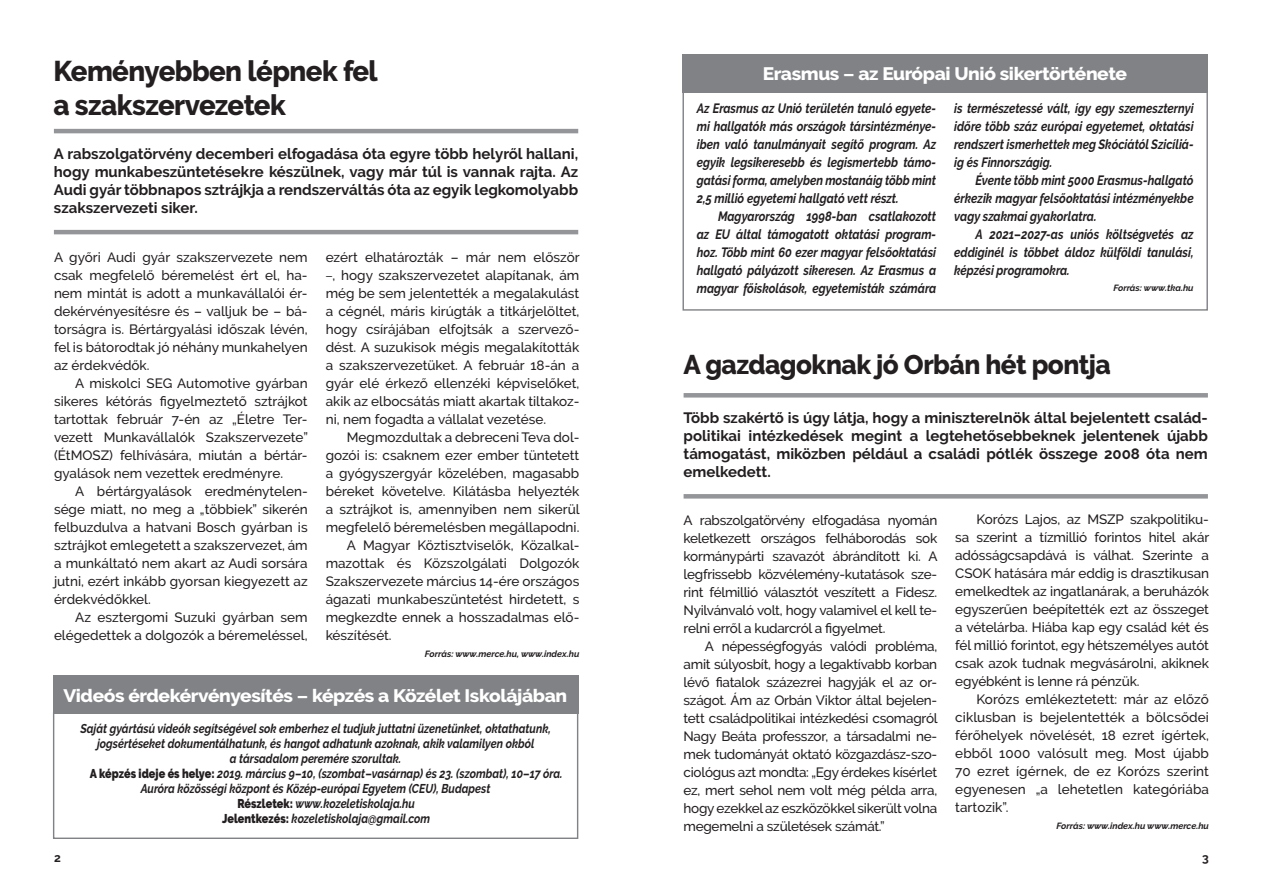
<style>
.page{position:relative;width:1263px;height:893px;background:#fff}
.page>*{position:absolute;margin:0;border:0;box-sizing:border-box;transform-origin:0 0}
.t1{font:800 28.5px/34.2px "Raleway";letter-spacing:-.02em;color:#231f20}
.t2{font:800 27px "Raleway";letter-spacing:-.02em;color:#231f20}
.t3{font:800 18px "Raleway";letter-spacing:-.02em;color:#fff;scale:1.06 1}
.t4{font:700 15px/18px "Raleway";color:#231f20;text-align:justify}
.t5{font:500 13.5px/18px "Raleway";color:#231f20;text-align:justify}
.t6{font:italic 700 13.5px/18px "Raleway";color:#231f20;text-align:justify;scale:.85 1}
.t7{font:italic 700 12.75px "Raleway";color:#231f20;scale:.85 1}
.t8{font:700 12px "Raleway";color:#231f20}
.t9{font:italic 700 9px "Raleway";color:#231f20}
.s1{font-family:"Myriad Pro";font-weight:400}
.s2{font-weight:700}
.s3{font-weight:900;font-style:normal}
.s4{font-style:normal}
</style>
<div class="page">
<hr style="left:54px;top:129px;width:524px;height:4px;background:#939598">
<hr style="left:54px;top:230px;width:524px;height:4px;background:#939598">
<div style="left:682px;top:91px;width:526px;height:220px;border:1px solid #808285"></div>
<div style="left:682px;top:54px;width:526px;height:38px;background:#808285"></div>
<div style="left:684px;top:393px;width:524px;height:5px;background:#939598"></div>
<div style="left:684px;top:494px;width:524px;height:5px;background:#939598"></div>
<div style="left:53px;top:712px;width:525px;height:127px;border:1px solid #808285"></div>
<div style="left:53px;top:675px;width:525px;height:39px;background:#808285"></div>
<h1 class="t1" style="left:53px;top:54px;width:326px">Keményebben lépnek fel a szakszervezetek</h1>
<p class="t4" style="left:54px;top:145px;width:526px">A rabszolgatörvény decemberi elfogadása óta egyre több helyről hallani, hogy munkabeszüntetésekre készülnek, vagy már túl is vannak rajta. Az Audi gyár többnapos sztrájkja a rendszerváltás óta az egyik legkomolyabb szakszervezeti siker.</p>
<p class="t5" style="left:54px;top:249px;width:255px">A győri Audi gyár szakszervezete nem csak megfelelő béremelést ért el, ha&shy;nem mintát is adott a munkavállalói ér&shy;dekérvényesítésre és – valljuk be – bá&shy;torságra is. Bértárgyalási időszak lévén, fel is bátorodtak jó néhány munkahelyen az érdekvédők.</p>
<p class="t5" style="left:54px;top:374px;width:255px;text-indent:21px">A miskolci SEG Automotive gyárban sikeres kétórás figyelmeztető sztrájkot tartottak február 7-én az „Életre Ter&shy;vezett Munkavállalók Szakszervezete” (ÉtMOSZ) felhívására, miután a bértár&shy;gyalások nem vezettek eredményre.</p>
<p class="t5" style="left:54px;top:482px;width:255px;text-indent:21px">A bértárgyalások eredménytelen&shy;sége miatt, no meg a „többiek” sikerén felbuzdulva a hatvani Bosch gyárban is sztrájkot emlegetett a szakszervezet, ám a munkáltató nem akart az Audi sorsára jutni, ezért inkább gyorsan kiegyezett az érdekvédőkkel.</p>
<p class="t5" style="left:54px;top:608px;width:255px;text-align:right">Az esztergomi Suzuki gyárban sem elégedettek a dolgozók a béremeléssel,</p>
<p class="t5" style="left:326px;top:248px;width:255px">ezért elhatározták – már nem először <span class="s1">–</span>, hogy szakszervezetet alapítanak, ám még be sem jelentették a megalakulást a cégnél, máris kirúgták a titkárjelöltet, hogy csírájában elfojtsák a szervező&shy;dést. A suzukisok mégis megalakították a szakszervezetüket. A február 18-án a gyár elé érkező ellenzéki képviselőket, akik az elbocsátás miatt akartak tiltakoz&shy;ni, nem fogadta a vállalat vezetése.</p>
<p class="t5" style="left:347px;top:428px;width:234px">Megmozdultak a debreceni Teva dol-</p>
<p class="t5" style="left:326px;top:446px;width:255px">gozói is: csaknem ezer ember tüntetett</p>
<p class="t5" style="left:326px;top:464px;width:255px">a gyógyszergyár közelében, magasabb</p>
<p class="t5" style="left:326px;top:482px;width:255px">béreket követelve. Kilátásba helyezték</p>
<p class="t5" style="left:326px;top:500px;width:256px">a sztrájkot is, amennyiben nem sikerül</p>
<p class="t5" style="left:326px;top:518px;width:255px">megfelelő béremelésben megállapodni.</p>
<p class="t5" style="left:347px;top:536px;width:234px">A Magyar Köztisztviselők, Közalkal-</p>
<p class="t5" style="left:326px;top:554px;width:255px">mazottak és Közszolgálati Dolgozók</p>
<p class="t5" style="left:326px;top:572px;width:255px">Szakszervezete március 14-ére országos</p>
<p class="t5" style="left:326px;top:590px;width:255px">ágazati munkabeszüntetést hirdetett, s</p>
<p class="t5" style="left:326px;top:608px;width:255px">megkezdte ennek a hosszadalmas elő-</p>
<p class="t5" style="left:326px;top:626px;width:68px">készítését.</p>
<p class="t9" style="left:425px;top:648px;width:156px">Forrás: www.merce.hu, www.index.hu</p>
<h3 class="t3" style="left:63px;top:685px;width:477px">Videós érdekérvényesítés <span class="s2">–</span> képzés a Közélet Iskolájában</h3>
<p class="t7" style="left:80px;top:721px;width:555px">Saját gyártású videók segítségével sok emberhez el tudjuk juttatni üzenetünket, oktathatunk,</p>
<p class="t7" style="left:97px;top:736px;width:516px">jogsértéseket dokumentálhatunk, és hangot adhatunk azoknak, akik valamilyen okból</p>
<p class="t7" style="left:230px;top:751px;width:203px">a társadalom peremére szorultak.</p>
<p class="t7" style="left:90px;top:766px;width:557px"><span class="s3">A képzés ideje és helye:</span> 2019. március 9<span class="s4">–</span>10, (szombat<span class="s4">–</span>vasárnap) és 23. (szombat), 10<span class="s4">–</span>17 óra.</p>
<p class="t7" style="left:141px;top:781px;width:413px">Auróra közösségi központ és Közép-európai Egyetem (CEU), Budapest</p>
<p class="t7" style="left:237px;top:796px;width:210px"><span class="s3">Részletek:</span> www.kozeletiskolaja.hu</p>
<p class="t7" style="left:222px;top:811px;width:246px"><span class="s3">Jelentkezés:</span> kozeletiskolaja@gmail.com</p>
<h3 class="t3" style="left:763px;top:64px;width:345px">Erasmus <span class="s2">–</span> az Európai Unió sikertörténete</h3>
<p class="t6" style="left:697px;top:99px;width:283px">Az Erasmus az Unió területén tanuló egyete&shy;mi hallgatók más országok társintézménye&shy;iben való tanulmányait segítő program. Az egyik legsikeresebb és legismertebb támo&shy;gatási forma, amelyben mostanáig több mint 2,5 millió egyetemi hallgató vett részt.</p>
<p class="t6" style="left:697px;top:207px;width:283px;text-indent:21px">Magyarország 1998-ban csatlakozott az EU által támogatott oktatási program&shy;hoz. Több mint 60 ezer magyar felsőoktatási hallgató pályázott sikeresen. Az Erasmus a magyar főiskolások, egyetemisták számára</p>
<p class="t6" style="left:954px;top:99px;width:283px">is természetessé vált, így egy szemeszternyi időre több száz európai egyetemet, oktatási rendszert ismerhettek meg Skóciától Szicíliá&shy;ig és Finnországig.</p>
<p class="t6" style="left:954px;top:171px;width:283px;text-indent:21px">Évente több mint 5000 Erasmus-hallgató érkezik magyar felsőoktatási intézményekbe vagy szakmai gyakorlatra.</p>
<p class="t6" style="left:954px;top:225px;width:283px;text-indent:21px">A 2021<span class="s4">–</span>2027-as uniós költségvetés az eddiginél is többet áldoz külföldi tanulási, képzési programokra.</p>
<p class="t9" style="left:1113px;top:283px;width:82px">Forrás: www.tka.hu</p>
<h2 class="t2" style="left:684px;top:349px;width:429px">A gazdagoknak jó Orbán hét pontja</h2>
<p class="t4" style="left:684px;top:409px;width:526px">Több szakértő is úgy látja, hogy a miniszterelnök által bejelentett család&shy;politikai intézkedések megint a legtehetősebbeknek jelentenek újabb támogatást, miközben például a családi pótlék összege 2008 óta nem emelkedett.</p>
<p class="t5" style="left:684px;top:511px;width:256px">A rabszolgatörvény elfogadása nyomán keletkezett országos felháborodás sok kormánypárti szavazót ábrándított ki. A legfrissebb közvélemény-kutatások sze&shy;rint félmillió választót veszített a Fidesz.<br>Nyilvánvaló volt, hogy valamivel el kell te&shy;relni erről a kudarcról a figyelmet.</p>
<p class="t5" style="left:684px;top:637px;width:256px;text-indent:21px">A népességfogyás valódi probléma, amit súlyosbít, hogy a legaktívabb korban lévő fiatalok százezrei hagyják el az or&shy;szágot. Ám az Orbán Viktor által bejelen&shy;tett családpolitikai intézkedési csomagról Nagy Beáta professzor, a társadalmi ne&shy;mek tudományát oktató közgazdász-szo&shy;ciológus azt mondta: „Egy érdekes kísérlet ez, mert sehol nem volt még példa arra, hogy ezekkel az eszközökkel sikerült volna megemelni a születések számát.”</p>
<p class="t5" style="left:955px;top:511px;width:255px;text-indent:21px">Korózs Lajos, az MSZP szakpolitiku&shy;sa szerint a tízmillió forintos hitel akár adósságcsapdává is válhat. Szerinte a CSOK hatására már eddig is drasztikusan emelkedtek az ingatlanárak, a beruházók egyszerűen beépítették ezt az összeget a vételárba. Hiába kap egy család két és fél millió forintot, egy hétszemélyes autót csak azok tudnak megvásárolni, akiknek egyébként is lenne rá pénzük.</p>
<p class="t5" style="left:955px;top:691px;width:255px;text-indent:21px">Korózs emlékeztetett: már az előző ciklusban is bejelentették a bölcsődei férőhelyek növelését, 18 ezret ígértek, ebből 1000 valósult meg. Most újabb 70 ezret ígérnek, de ez Korózs szerint egyenesen „a lehetetlen kategóriába tartozik”.</p>
<p class="t9" style="left:1056px;top:821px;width:154px">Forrás: www.index.hu www.merce.hu</p>
<p class="t8" style="left:54px;top:851px;width:8px">2</p>
<p class="t8" style="left:1202px;top:851px;width:8px">3</p>
</div>
